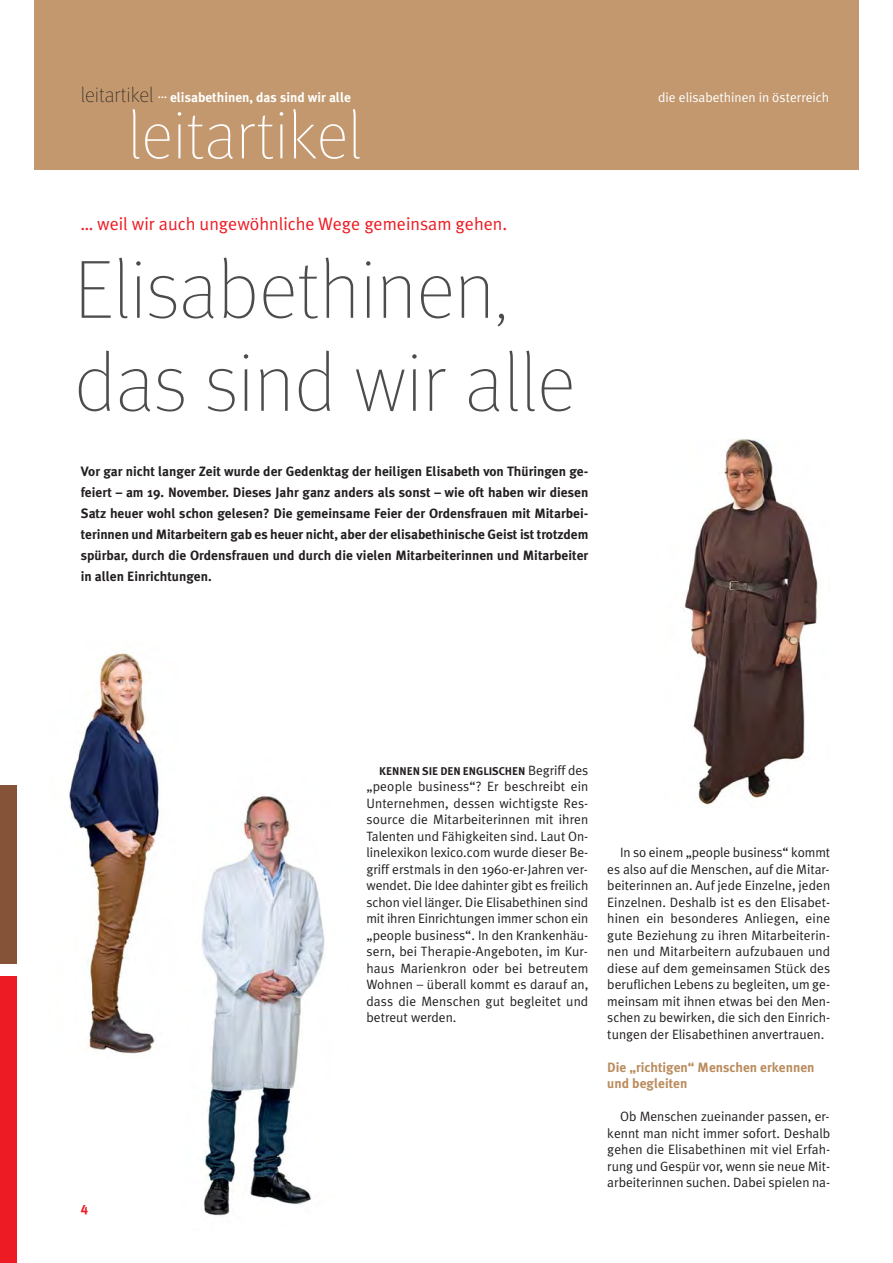
<style>
.page{position:relative;width:893px;height:1263px;background:#fff}
.page>*{position:absolute;margin:0;border:0;box-sizing:border-box;transform-origin:0 0}
.t1{font:100 82.5px/93px "Meta";color:#4c4c4e}
.t2{font:100 67.5px "Meta";color:#fff}
.t3{font:18px "Meta Plus Normal";color:#ed1c24}
.t4{font:13.5px/16.5px "Meta Plus Normal";color:#231f20;text-align:justify}
.t5{font:700 13.5px/21px "Meta Plus";color:#231f20;text-align:justify}
.t6{font:700 13.5px/16.5px "Meta Plus";color:#ba8c5e}
.t7{font:700 13.5px "Meta Plus";color:#fff}
.t8{font:13.5px "Meta Plus Normal";color:#fff}
.t9{font:13.5px "Meta Plus Bold Caps";color:#ed1c24}
.t10{font:700 11.25px "Meta Plus";letter-spacing:-.005em;color:#231f20}
.s1{font-family:"Meta";font-weight:100;font-size:21px;color:#231f20}
.s2{font-family:"Meta Plus Normal";font-weight:400;font-size:13.5px}
</style>
<div class="page">
<div style="left:34px;top:0;width:825px;height:170px;background:#c3986e"></div>
<div style="left:0;top:785px;width:17px;height:179px;background:#845338"></div>
<div style="left:0;top:976px;width:17px;height:287px;background:#ed1c24"></div>
<img style="left:68px;top:653px;width:93px;height:401px">
<img style="left:202px;top:795px;width:123px;height:421px">
<img style="left:683px;top:438px;width:135px;height:367px">
<p class="t7" style="left:81px;top:92px;width:272px"><span class="s1">leitartikel</span> <sup>…</sup> elisabethinen, das sind wir alle</p>
<p class="t8" style="left:658px;top:92px;width:172px">die elisabethinen in österreich</p>
<h2 class="t2" style="left:128px;top:110px;width:236px">leitartikel</h2>
<h3 class="t3" style="left:81px;top:217px;width:428px">… weil wir auch ungewöhnliche Wege gemeinsam gehen.</h3>
<h1 class="t1" style="left:74px;top:249px;width:503px">Elisabethinen, das sind wir alle</h1>
<p class="t5" style="left:81px;top:461px;width:509px">Vor gar nicht langer Zeit wurde der Gedenktag der heiligen Elisabeth von Thüringen ge&shy;feiert – am 19. November. Dieses Jahr ganz anders als sonst – wie oft haben wir diesen Satz heuer wohl schon gelesen? Die gemeinsame Feier der Ordensfrauen mit Mitarbei - terinnen und Mitarbeitern gab es heuer nicht, aber der elisabethinische Geist ist trotzdem spürbar, durch die Ordensfrauen und durch die vielen Mitarbeiterinnen und Mitarbeiter in allen Einrichtungen.</p>
<p class="t9" style="left:81px;top:1201px;width:9px">4</p>
<p class="t10" style="left:379px;top:766px;width:211px">KENNEN SIE DEN ENGLISCHEN <span class="s2">Begriff des</span></p>
<p class="t4" style="left:366px;top:779px;width:223px">„people business“? Er beschreibt ein Unternehmen, dessen wichtigste Res&shy;source die Mitarbeiterinnen mit ihren Talenten und Fähigkeiten sind. Laut On&shy;linelexikon lexico.com wurde dieser Be&shy;griff erstmals in den 1960-er-Jahren ver&shy;wendet. Die Idee dahinter gibt es freilich schon viel länger. Die Elisabethinen sind mit ihren Einrichtungen immer schon ein „people business“. In den Krankenhäu&shy;sern, bei Therapie-Angeboten, im Kur&shy;haus Marienkron oder bei betreutem Wohnen – überall kommt es darauf an, dass die Menschen gut begleitet und betreut werden.</p>
<p class="t4" style="left:607px;top:845px;width:224px;text-indent:13px">In so einem „people business“ kommt es also auf die Menschen, auf die Mitar&shy;beiterinnen an. Auf jede Einzelne, jeden Einzelnen. Deshalb ist es den Elisabet&shy;hinen ein besonderes Anliegen, eine gute Beziehung zu ihren Mitarbeiterin&shy;nen und Mitarbeitern aufzubauen und diese auf dem gemeinsamen Stück des beruflichen Lebens zu begleiten, um ge&shy;meinsam mit ihnen etwas bei den Men&shy;schen zu bewirken, die sich den Einrich&shy;tungen der Elisabethinen anvertrauen.</p>
<p class="t6" style="left:607px;top:1060px;width:209px">Die „richtigen“ Menschen erkennen und begleiten</p>
<p class="t4" style="left:607px;top:1109px;width:224px;text-indent:13px">Ob Menschen zueinander passen, er&shy;kennt man nicht immer sofort. Deshalb gehen die Elisabethinen mit viel Erfah&shy;rung und Gespür vor, wenn sie neue Mit&shy;arbeiterinnen suchen. Dabei spielen na-</p>
</div>
